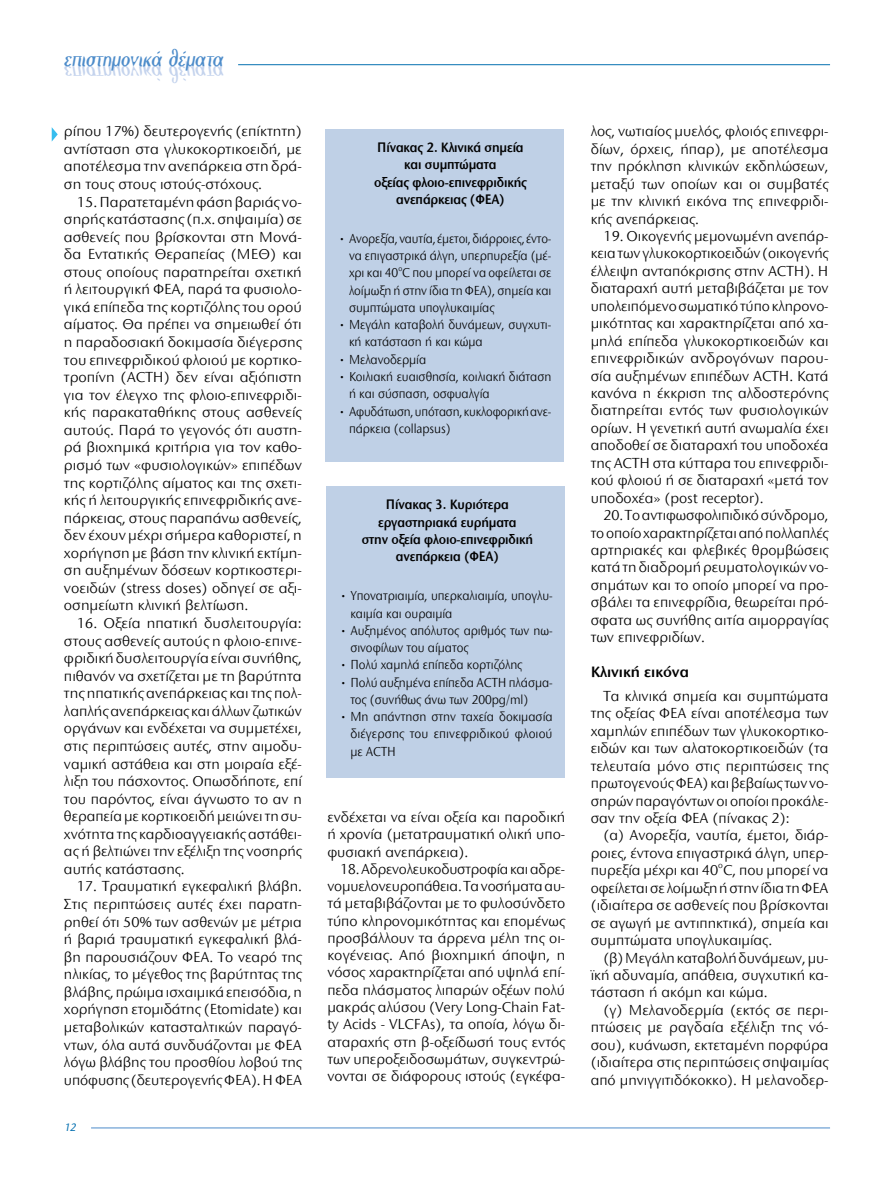
<style>
.page{position:relative;width:893px;height:1191px;background:#fff}
.page>*{position:absolute;margin:0;border:0;box-sizing:border-box;transform-origin:0 0}
.t1{font:600 15.75px "Stone Sans ITC Hel";color:#000}
.t2{font:15px/17.5px "Stone Sans ITC Hel";color:#000;text-align:justify}
.t3{font:15px/17.2px "Stone Sans ITC Hel";color:#000;text-align:justify;scale:.96 1}
.t4{font:600 14.25px/17.2px "Stone Sans ITC Hel";letter-spacing:-.01em;color:#000;text-align:center;scale:.9 1}
.t5{font:13.5px/17.2px "Stone Sans ITC Hel";letter-spacing:-.005em;color:#000;scale:.9 1}
.t6{font:13.5px/17.2px "Stone Sans ITC Hel";letter-spacing:-.005em;color:#000;text-align:justify;scale:.89 1}
.t7{font:italic 500 11.25px "Stone Sans ITC Hel";color:#0570b0;scale:.95 1}
.t8{font:8.7px "Stone Sans ITC Hel";color:#000}
.t9{font:7.8px "Stone Sans ITC Hel";color:#000;scale:.9 1}
</style>
<div class="page">
<hr style="left:91px;top:1127px;width:739px;height:1px;background:#4d8cca">
<hr style="left:238px;top:64px;width:592px;height:1px;background:#0570b0">
<div style="left:325px;top:129px;width:238px;height:332px;background:#bfd0e6"></div>
<div style="left:326px;top:486px;width:239px;height:291px;background:#bfd0e6"></div>
<svg style="left:52px;top:127px;width:6px;height:14px"></svg>
<p class="t2" style="left:64px;top:123px;width:239px">ρίπου 17%) δευτερογενής (επίκτητη) αντίσταση στα γλυκοκορτικοειδή, με αποτέλεσμα την ανεπάρκεια στη δρά&shy;ση τους στους ιστούς-στόχους.</p>
<p class="t2" style="left:64px;top:193px;width:240px;text-indent:13px">15. Παρατεταμένη φάση βαριάς νο&shy;σηρής κατάστασης (π.χ. σηψαιμία) σε ασθενείς που βρίσκονται στη Μονά&shy;δα Εντατικής Θεραπείας (ΜΕΘ) και στους οποίους παρατηρείται σχετική ή λειτουργική ΦΕΑ, παρά τα φυσιολο&shy;γικά επίπεδα της κορτιζόλης του ορού αίματος. Θα πρέπει να σημειωθεί ότι η παραδοσιακή δοκιμασία διέγερσης του επινεφριδικού φλοιού με κορτικο&shy;τροπίνη (ACTH) δεν είναι αξιόπιστη για τον έλεγχο της φλοιο-επινεφριδι&shy;κής παρακαταθήκης στους ασθενείς αυτούς. Παρά το γεγονός ότι αυστη&shy;ρά βιοχημικά κριτήρια για τον καθο&shy;ρισμό των «φυσιολογικών» επιπέδων της κορτιζόλης αίματος και της σχετι&shy;κής ή λειτουργικής επινεφριδικής ανε&shy;πάρκειας, στους παραπάνω ασθενείς, δεν έχουν μέχρι σήμερα καθοριστεί, η χορήγηση με βάση την κλινική εκτίμη&shy;ση αυξημένων δόσεων κορτικοστερι&shy;νοειδών (stress doses) οδηγεί σε αξι&shy;οσημείωτη κλινική βελτίωση.</p>
<p class="t2" style="left:64px;top:614px;width:239px;text-indent:13px">16. Οξεία ηπατική δυσλειτουργία: στους ασθενείς αυτούς η φλοιο-επινε&shy;φριδική δυσλειτουργία είναι συνήθης, πιθανόν να σχετίζεται με τη βαρύτητα της ηπατικής ανεπάρκειας και της πολ&shy;λαπλής ανεπάρκειας και άλλων ζωτικών οργάνων και ενδέχεται να συμμετέχει, στις περιπτώσεις αυτές, στην αιμοδυ&shy;ναμική αστάθεια και στη μοιραία εξέ&shy;λιξη του πάσχοντος. Οπωσδήποτε, επί του παρόντος, είναι άγνωστο το αν η θεραπεία με κορτικοειδή μειώνει τη συ&shy;χνότητα της καρδιοαγγειακής αστάθει&shy;ας ή βελτιώνει την εξέλιξη της νοσηρής αυτής κατάστασης.</p>
<p class="t2" style="left:64px;top:878px;width:239px;text-indent:13px">17. Τραυματική εγκεφαλική βλάβη.<br>Στις περιπτώσεις αυτές έχει παρατη&shy;ρηθεί ότι 50% των ασθενών με μέτρια ή βαριά τραυματική εγκεφαλική βλά&shy;βη παρουσιάζουν ΦΕΑ. Το νεαρό της ηλικίας, το μέγεθος της βαρύτητας της βλάβης, πρώιμα ισχαιμικά επεισόδια, η χορήγηση ετομιδάτης (Etomidate) και μεταβολικών κατασταλτικών παραγό&shy;ντων, όλα αυτά συνδυάζονται με ΦΕΑ λόγω βλάβης του προσθίου λοβού της υπόφυσης (δευτερογενής ΦΕΑ). Η ΦΕΑ</p>
<p class="t7" style="left:64px;top:1121px;width:16px">12</p>
<p class="t4" style="left:374px;top:139px;width:171px">Πίνακας 2. Κλινικά σημεία και συμπτώματα<br>οξείας φλοιο-επινεφριδικής ανεπάρκειας (ΦΕΑ)</p>
<p class="t6" style="left:349px;top:230px;width:229px;text-indent:-11px">• Ανορεξία, ναυτία, έμετοι, διάρροιες, έντο&shy;να επιγαστρικά άλγη, υπερπυρεξία (μέ&shy;χρι και 40 C που μπορεί να οφείλεται σε</p>
<p class="t9" style="left:398px;top:264px;width:6px">ο</p>
<p class="t5" style="left:349px;top:282px;width:226px">λοίμωξη ή στην ίδια τη ΦΕΑ), σημεία και συμπτώματα υπογλυκαιμίας</p>
<p class="t5" style="left:349px;top:316px;width:226px;text-indent:-11px">• Μεγάλη καταβολή δυνάμεων, συγχυτι&shy;κή κατάσταση ή και κώμα</p>
<p class="t5" style="left:338px;top:351px;width:99px">• Μελανοδερμία</p>
<p class="t5" style="left:349px;top:368px;width:226px;text-indent:-11px">• Κοιλιακή ευαισθησία, κοιλιακή διάταση ή και σύσπαση, οσφυαλγία</p>
<p class="t6" style="left:349px;top:403px;width:229px;text-indent:-11px">• Αφυδάτωση, υπόταση, κυκλοφορική ανε&shy;πάρκεια (collapsus)</p>
<p class="t4" style="left:362px;top:496px;width:192px">Πίνακας 3. Κυριότερα εργαστηριακά ευρήματα<br>στην οξεία φλοιο-επινεφριδική ανεπάρκεια (ΦΕΑ)</p>
<p class="t5" style="left:350px;top:587px;width:226px;text-indent:-11px">• Υπονατριαιμία, υπερκαλιαιμία, υπογλυ&shy;καιμία και ουραιμία</p>
<p class="t5" style="left:350px;top:622px;width:226px;text-indent:-11px">• Αυξημένος απόλυτος αριθμός των ηω&shy;σινοφίλων του αίματος</p>
<p class="t5" style="left:340px;top:656px;width:204px">• Πολύ χαμηλά επίπεδα κορτιζόλης</p>
<p class="t5" style="left:350px;top:674px;width:226px;text-indent:-11px">• Πολύ αυξημένα επίπεδα ACTH πλάσμα&shy;τος (συνήθως άνω των 200pg/ml)</p>
<p class="t5" style="left:350px;top:708px;width:226px;text-align:justify;text-indent:-11px">• Μη απάντηση στην ταχεία δοκιμασία διέγερσης του επινεφριδικού φλοιού με ACTH</p>
<p class="t2" style="left:327px;top:809px;width:239px">ενδέχεται να είναι οξεία και παροδική ή χρονία (μετατραυματική ολική υπο&shy;φυσιακή ανεπάρκεια).</p>
<p class="t3" style="left:327px;top:860px;width:249px;text-indent:13px">18. Αδρενολευκοδυστροφία και αδρε&shy;νομυελονευροπάθεια. Τα νοσήματα αυ&shy;τά μεταβιβάζονται με το φυλοσύνδετο τύπο κληρονομικότητας και επομένως προσβάλλουν τα άρρενα μέλη της οι&shy;κογένειας. Από βιοχημική άποψη, η νόσος χαρακτηρίζεται από υψηλά επί&shy;πεδα πλάσματος λιπαρών οξέων πολύ μακράς αλύσου (Very Long-Chain Fat&shy;ty Acids - VLCFAs), τα οποία, λόγω δι&shy;αταραχής στη β-οξείδωσή τους εντός των υπεροξειδοσωμάτων, συγκεντρώ&shy;νονται σε διάφορους ιστούς (εγκέφα-</p>
<p class="t2" style="left:591px;top:123px;width:239px">λος, νωτιαίος μυελός, φλοιός επινεφρι&shy;δίων, όρχεις, ήπαρ), με αποτέλεσμα την πρόκληση κλινικών εκδηλώσεων, μεταξύ των οποίων και οι συμβατές με την κλινική εικόνα της επινεφριδι&shy;κής ανεπάρκειας.</p>
<p class="t2" style="left:591px;top:228px;width:239px;text-indent:13px">19. Οικογενής μεμονωμένη ανεπάρ&shy;κεια των γλυκοκορτικοειδών (οικογενής έλλειψη ανταπόκρισης στην ACTH). Η διαταραχή αυτή μεταβιβάζεται με τον υπολειπόμενο σωματικό τύπο κληρονο&shy;μικότητας και χαρακτηρίζεται από χα&shy;μηλά επίπεδα γλυκοκορτικοειδών και επινεφριδικών ανδρογόνων παρου&shy;σία αυξημένων επιπέδων ACTH. Κατά κανόνα η έκκριση της αλδοστερόνης διατηρείται εντός των φυσιολογικών ορίων. Η γενετική αυτή ανωμαλία έχει αποδοθεί σε διαταραχή του υποδοχέα της ACTH στα κύτταρα του επινεφριδι&shy;κού φλοιού ή σε διαταραχή «μετά τον υποδοχέα» (post receptor).</p>
<p class="t2" style="left:591px;top:507px;width:239px;text-indent:13px">20. Το αντιφωσφολιπιδικό σύνδρομο, το οποίο χαρακτηρίζεται από πολλαπλές αρτηριακές και φλεβικές θρομβώσεις κατά τη διαδρομή ρευματολογικών νο&shy;σημάτων και το οποίο μπορεί να προ&shy;σβάλει τα επινεφρίδια, θεωρείται πρό&shy;σφατα ως συνήθης αιτία αιμορραγίας των επινεφριδίων.</p>
<p class="t1" style="left:591px;top:663px;width:100px">Κλινική εικόνα</p>
<p class="t2" style="left:591px;top:687px;width:239px;text-indent:13px">Τα κλινικά σημεία και συμπτώματα της οξείας ΦΕΑ είναι αποτέλεσμα των χαμηλών επιπέδων των γλυκοκορτικο&shy;ειδών και των αλατοκορτικοειδών (τα τελευταία μόνο στις περιπτώσεις της πρωτογενούς ΦΕΑ) και βεβαίως των νο&shy;σηρών παραγόντων οι οποίοι προκάλε&shy;σαν την οξεία ΦΕΑ (πίνακας 2):</p>
<p class="t2" style="left:591px;top:827px;width:239px;text-indent:13px">(α) Ανορεξία, ναυτία, έμετοι, διάρ&shy;ροιες, έντονα επιγαστρικά άλγη, υπερ&shy;πυρεξία μέχρι και 40 C, που μπορεί να</p>
<p class="t8" style="left:718px;top:860px;width:6px">ο</p>
<p class="t2" style="left:591px;top:879px;width:239px">οφείλεται σε λοίμωξη ή στην ίδια τη ΦΕΑ (ιδιαίτερα σε ασθενείς που βρίσκονται σε αγωγή με αντιπηκτικά), σημεία και συμπτώματα υπογλυκαιμίας.</p>
<p class="t2" style="left:591px;top:949px;width:239px;text-indent:13px">(β) Μεγάλη καταβολή δυνάμεων, μυ&shy;ϊκή αδυναμία, απάθεια, συγχυτική κα&shy;τάσταση ή ακόμη και κώμα.</p>
<p class="t2" style="left:591px;top:1001px;width:239px;text-indent:13px">(γ) Μελανοδερμία (εκτός σε περι&shy;πτώσεις με ραγδαία εξέλιξη της νό&shy;σου), κυάνωση, εκτεταμένη πορφύρα (ιδιαίτερα στις περιπτώσεις σηψαιμίας από μηνιγγιτιδόκοκκο). Η μελανοδερ-</p>
</div>
